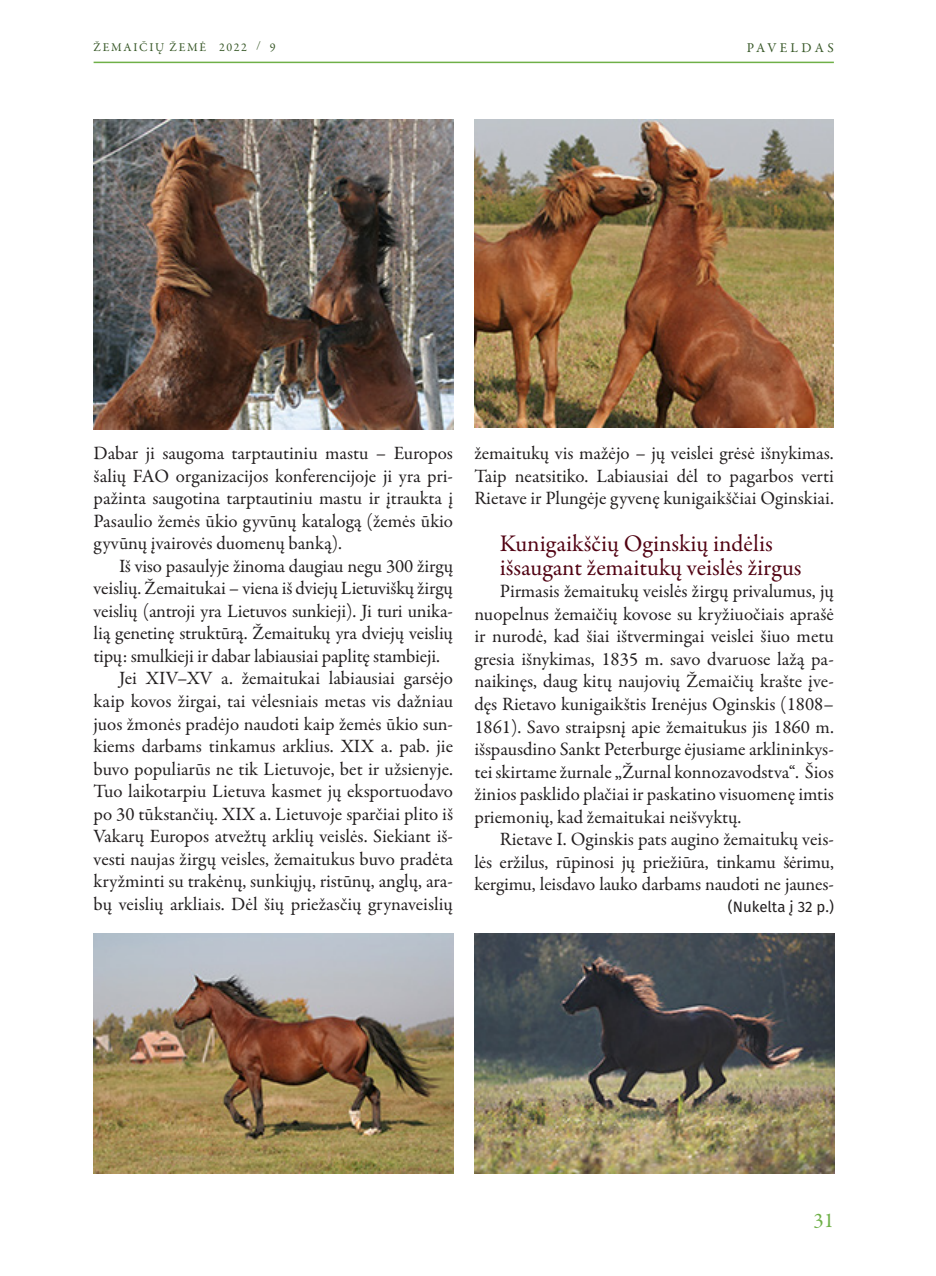
<style>
.page{position:relative;width:936px;height:1276px;background:#fff}
.page>*{position:absolute;margin:0;border:0;box-sizing:border-box;transform-origin:0 0}
.tekstas{font:24px "Garamond Premr Pro";color:#510313}
.t1{font:21px "Garamond Premr Pro";color:#6fb048}
.tekstas-2{font:18.9px/22.5px "Garamond Premr Pro";letter-spacing:-.005em;color:#231f20;text-align:justify}
.nukelta{font:15px "Fira Sans";color:#231f20}
.t2{font:13.5px "Garamond Premr Pro";letter-spacing:.245em;color:#375727}
.t3{font:12px "Garamond Premr Pro";letter-spacing:.14em;color:#375727}
</style>
<div class="page">
<hr style="left:94px;top:62px;width:739px;height:1px;background:#6fb048">
<img style="left:474px;top:119px;width:359px;height:308px">
<img style="left:94px;top:119px;width:360px;height:311px">
<img style="left:474px;top:934px;width:360px;height:240px">
<img style="left:94px;top:934px;width:360px;height:240px">
<p class="t3" style="left:94px;top:40px;width:184px">ŽEMAIČIŲ ŽEMĖ 2022 / 9</p>
<p class="t2" style="left:746px;top:39px;width:89px">PAVELDAS</p>
<p class="tekstas-2" style="left:94px;top:443px;width:361px">Dabar ji saugoma tarptautiniu mastu – Europos šalių FAO organizacijos konferencijoje ji yra pri&shy;pažinta saugotina tarptautiniu mastu ir įtraukta į Pasaulio žemės ūkio gyvūnų katalogą (žemės ūkio gyvūnų įvairovės duomenų banką).</p>
<p class="tekstas-2" style="left:94px;top:555px;width:361px;text-indent:26px">Iš viso pasaulyje žinoma daugiau negu 300 žirgų veislių. Žemaitukai – viena iš dviejų Lietuviškų žirgų veislių (antroji yra Lietuvos sunkieji). Ji turi unika&shy;lią genetinę struktūrą. Žemaitukų yra dviejų veislių tipų: smulkieji ir dabar labiausiai paplitę stambieji.</p>
<p class="tekstas-2" style="left:94px;top:668px;width:361px;text-indent:26px">Jei XIV–XV a. žemaitukai labiausiai garsėjo kaip kovos žirgai, tai vėlesniais metas vis dažniau juos žmonės pradėjo naudoti kaip žemės ūkio sun&shy;kiems darbams tinkamus arklius. XIX a. pab. jie buvo populiarūs ne tik Lietuvoje, bet ir užsienyje.<br>Tuo laikotarpiu Lietuva kasmet jų eksportuodavo po 30 tūkstančių. XIX a. Lietuvoje sparčiai plito iš Vakarų Europos atvežtų arklių veislės. Siekiant iš&shy;vesti naujas žirgų veisles, žemaitukus buvo pradėta kryžminti su trakėnų, sunkiųjų, ristūnų, anglų, ara&shy;bų veislių arkliais. Dėl šių priežasčių grynaveislių</p>
<p class="tekstas-2" style="left:474px;top:443px;width:361px">žemaitukų vis mažėjo – jų veislei grėsė išnykimas.<br>Taip neatsitiko. Labiausiai dėl to pagarbos verti Rietave ir Plungėje gyvenę kunigaikščiai Oginskiai.</p>
<p class="tekstas" style="left:500px;top:529px;width:274px">Kunigaikščių Oginskių indėlis</p>
<p class="tekstas" style="left:500px;top:553px;width:303px">išsaugant žemaitukų veislės žirgus</p>
<p class="tekstas-2" style="left:474px;top:581px;width:361px;text-indent:26px">Pirmasis žemaitukų veislės žirgų privalumus, jų nuopelnus žemaičių kovose su kryžiuočiais aprašė ir nurodė, kad šiai ištvermingai veislei šiuo metu gresia išnykimas, 1835 m. savo dvaruose lažą pa&shy;naikinęs, daug kitų naujovių Žemaičių krašte įve&shy;dęs Rietavo kunigaikštis Irenėjus Oginskis (1808– 1861). Savo straipsnį apie žemaitukus jis 1860 m. išspausdino Sankt Peterburge ėjusiame arklininkys&shy;tei skirtame žurnale „Žurnal konnozavodstva“. Šios žinios pasklido plačiai ir paskatino visuomenę imtis priemonių, kad žemaitukai neišvyktų.</p>
<p class="tekstas-2" style="left:474px;top:828px;width:361px;text-indent:26px">Rietave I. Oginskis pats augino žemaitukų veis&shy;lės eržilus, rūpinosi jų priežiūra, tinkamu šėrimu, kergimu, leisdavo lauko darbams naudoti ne jaunes-</p>
<p class="nukelta" style="left:728px;top:896px;width:107px">(Nukelta į 32 p.)</p>
<p class="t1" style="left:813px;top:1208px;width:22px">31</p>
</div>
